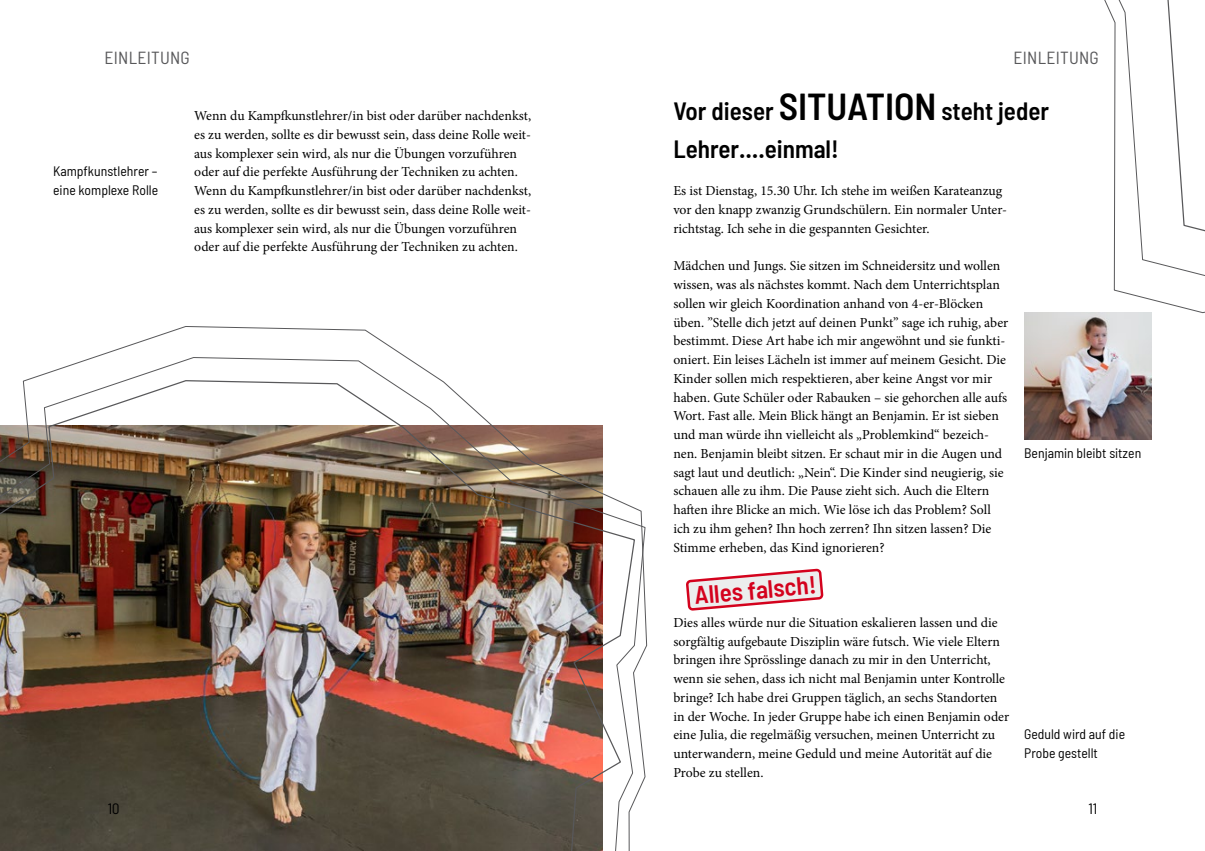
<style>
.page{position:relative;width:1205px;height:851px;background:#fff}
.page>*{position:absolute;margin:0;border:0;box-sizing:border-box;transform-origin:0 0}
.t1{font:600 semi-condensed 25px/37.5px "Barlow";color:#000}
.t2{font:600 semi-condensed 25px "Barlow";color:#d4021d}
.t3{font:semi-condensed 17.5px "Barlow";letter-spacing:.015em;color:#58585a}
.t4{font:semi-condensed 15px "Barlow";color:#000}
.t5{font:13.75px/18.8px "Minion Pro";color:#000}
.t6{font:semi-condensed 13.75px/18.8px "Barlow";color:#000}
.s1{font-size:37.5px}
</style>
<div class="page">
<img style="left:0;top:326px;width:647px;height:524px">
<svg style="left:1097px;top:0;width:108px;height:313px"></svg>
<svg style="left:687px;top:568px;width:136px;height:42px"></svg>
<img style="left:1025px;top:313px;width:126px;height:126px">
<p class="t3" style="left:105px;top:47px;width:87px">EINLEITUNG</p>
<p class="t3" style="left:1013px;top:47px;width:87px">EINLEITUNG</p>
<p class="t6" style="left:53px;top:162px;width:106px">Kampfkunstlehrer – eine komplexe Rolle</p>
<p class="t5" style="left:194px;top:106px;width:338px">Wenn du Kampfkunstlehrer/in bist oder darüber nachdenkst, es zu werden, sollte es dir bewusst sein, dass deine Rolle weit&shy;aus komplexer sein wird, als nur die Übungen vorzuführen oder auf die perfekte Ausführung der Techniken zu achten.<br>Wenn du Kampfkunstlehrer/in bist oder darüber nachdenkst, es zu werden, sollte es dir bewusst sein, dass deine Rolle weit&shy;aus komplexer sein wird, als nur die Übungen vorzuführen oder auf die perfekte Ausführung der Techniken zu achten.</p>
<h1 class="t1" style="left:673px;top:92px;width:377px">Vor dieser <span class="s1">SITUATION</span> steht jeder<br>Lehrer….einmal!</h1>
<p class="t5" style="left:673px;top:181px;width:335px">Es ist Dienstag, 15.30 Uhr. Ich stehe im weißen Karateanzug vor den knapp zwanzig Grundschülern. Ein normaler Unter&shy;richtstag. Ich sehe in die gespannten Gesichter.</p>
<p class="t5" style="left:673px;top:256px;width:336px">Mädchen und Jungs. Sie sitzen im Schneidersitz und wollen wissen, was als nächstes kommt. Nach dem Unterrichtsplan sollen wir gleich Koordination anhand von 4-er-Blöcken üben. ”Stelle dich jetzt auf deinen Punkt” sage ich ruhig, aber bestimmt. Diese Art habe ich mir angewöhnt und sie funkti&shy;oniert. Ein leises Lächeln ist immer auf meinem Gesicht. Die Kinder sollen mich respektieren, aber keine Angst vor mir haben. Gute Schüler oder Rabauken – sie gehorchen alle aufs Wort. Fast alle. Mein Blick hängt an Benjamin. Er ist sieben und man würde ihn vielleicht als „Problemkind“ bezeich&shy;nen. Benjamin bleibt sitzen. Er schaut mir in die Augen und sagt laut und deutlich: „Nein“. Die Kinder sind neugierig, sie schauen alle zu ihm. Die Pause zieht sich. Auch die Eltern haften ihre Blicke an mich. Wie löse ich das Problem? Soll ich zu ihm gehen? Ihn hoch zerren? Ihn sitzen lassen? Die Stimme erheben, das Kind ignorieren?</p>
<h1 class="t2" style="left:693px;top:580px;width:124px;rotate:-5deg">Alles falsch!</h1>
<p class="t5" style="left:673px;top:613px;width:337px">Dies alles würde nur die Situation eskalieren lassen und die sorgfältig aufgebaute Disziplin wäre futsch. Wie viele Eltern bringen ihre Sprösslinge danach zu mir in den Unterricht, wenn sie sehen, dass ich nicht mal Benjamin unter Kontrolle bringe? Ich habe drei Gruppen täglich, an sechs Standorten in der Woche. In jeder Gruppe habe ich einen Benjamin oder eine Julia, die regelmäßig versuchen, meinen Unterricht zu unterwandern, meine Geduld und meine Autorität auf die Probe zu stellen.</p>
<p class="t6" style="left:1024px;top:443px;width:119px">Benjamin bleibt sitzen</p>
<p class="t6" style="left:1024px;top:724px;width:102px">Geduld wird auf die<br>Probe gestellt</p>
<p class="t4" style="left:108px;top:799px;width:13px">10</p>
<p class="t4" style="left:1088px;top:799px;width:10px">11</p>
</div>
